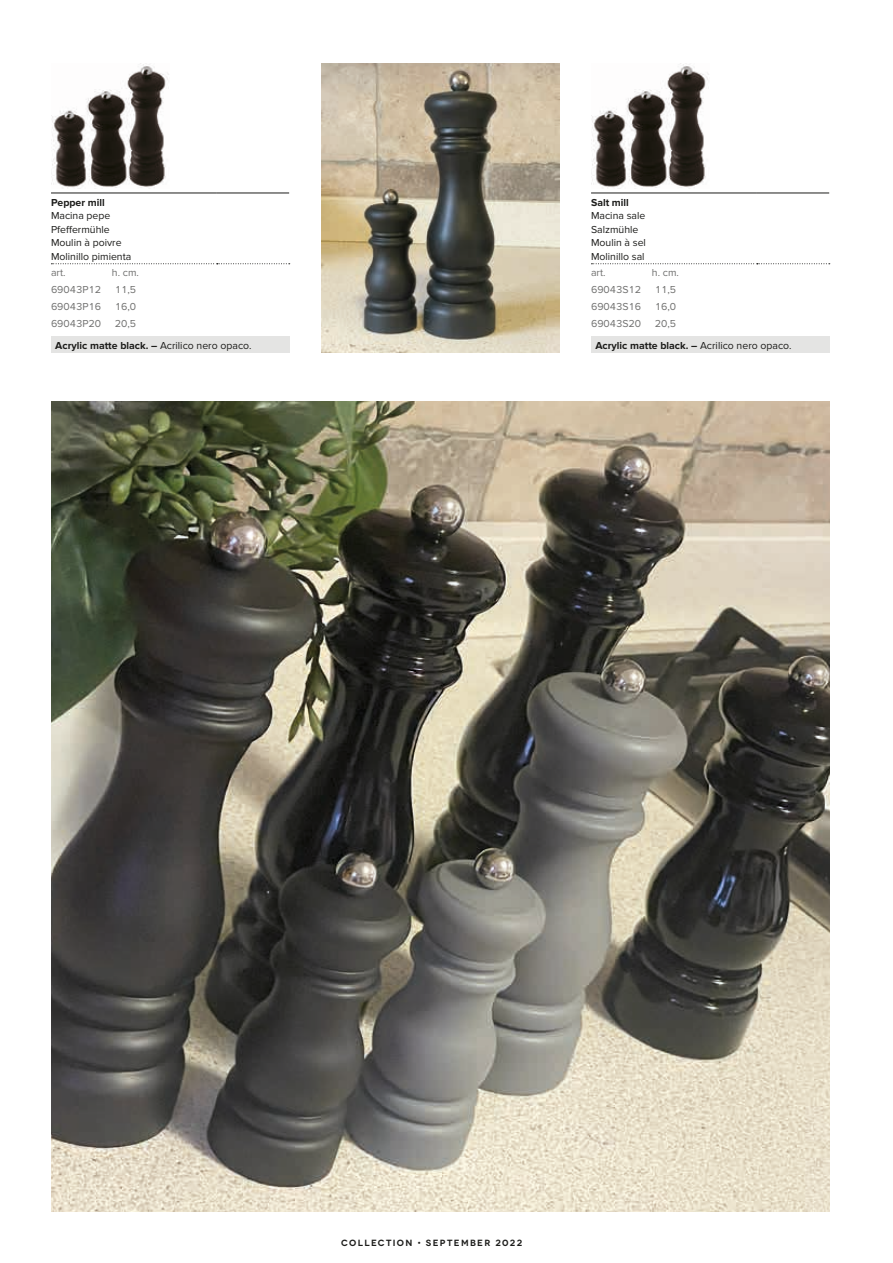
<style>
.page{position:relative;width:893px;height:1263px;background:#fff}
.page>*{position:absolute;margin:0;border:0;box-sizing:border-box;transform-origin:0 0}
.t1{font:700 10.5px/21.1px "Proxima Nova";color:#1d1d1b}
.t2{font:10.5px/13.5px "Proxima Nova";color:#1d1d1b}
.t3{font:10.5px "Proxima Nova";color:#70706f}
.t4{font:600 9px "Novecentowide";letter-spacing:.15em;color:#1d1d1b}
.s1{font-weight:400;color:#70706f}
.s2{font-weight:400}
</style>
<div class="page">
<div style="left:51px;top:336px;width:238px;height:17px;background:#e4e4e3"></div>
<hr style="left:51px;top:193px;width:166px;height:1px;background:#1d1d1b">
<hr style="left:217px;top:193px;width:72px;height:1px;background:#1d1d1b">
<svg style="left:51px;top:263px;width:239px;height:1px"></svg>
<img style="left:51px;top:64px;width:118px;height:125px">
<img style="left:321px;top:64px;width:238px;height:289px">
<div style="left:591px;top:336px;width:238px;height:17px;background:#e4e4e3"></div>
<hr style="left:591px;top:193px;width:166px;height:1px;background:#1d1d1b">
<hr style="left:757px;top:193px;width:72px;height:1px;background:#1d1d1b">
<svg style="left:591px;top:263px;width:239px;height:1px"></svg>
<img style="left:591px;top:64px;width:118px;height:125px">
<img style="left:51px;top:401px;width:778px;height:811px">
<p class="t1" style="left:51px;top:192px;width:55px">Pepper mill</p>
<p class="t2" style="left:51px;top:209px;width:82px">Macina pepe<br>Pfeffermühle<br>Moulin à poivre<br>Molinillo pimienta</p>
<p class="t3" style="left:51px;top:267px;width:16px">art.</p>
<p class="t3" style="left:112px;top:267px;width:29px">h. cm.</p>
<p class="t3" style="left:51px;top:284px;width:52px">69043P12</p>
<p class="t3" style="left:115px;top:284px;width:23px">11,5</p>
<p class="t3" style="left:51px;top:301px;width:52px">69043P16</p>
<p class="t3" style="left:115px;top:301px;width:23px">16,0</p>
<p class="t3" style="left:51px;top:318px;width:52px">69043P20</p>
<p class="t1" style="left:55px;top:314px;width:198px;text-indent:60px"><span class="s1">20,5<br></span>Acrylic matte black. – <span class="s2">Acrilico nero opaco.</span></p>
<p class="t1" style="left:591px;top:192px;width:39px">Salt mill</p>
<p class="t2" style="left:591px;top:209px;width:56px">Macina sale<br>Salzmühle<br>Moulin à sel<br>Molinillo sal</p>
<p class="t3" style="left:591px;top:267px;width:16px">art.</p>
<p class="t3" style="left:652px;top:267px;width:29px">h. cm.</p>
<p class="t3" style="left:591px;top:284px;width:52px">69043S12</p>
<p class="t3" style="left:655px;top:284px;width:23px">11,5</p>
<p class="t3" style="left:591px;top:301px;width:52px">69043S16</p>
<p class="t3" style="left:655px;top:301px;width:23px">16,0</p>
<p class="t3" style="left:591px;top:318px;width:52px">69043S20</p>
<p class="t1" style="left:595px;top:314px;width:198px;text-indent:60px"><span class="s1">20,5<br></span>Acrylic matte black. – <span class="s2">Acrilico nero opaco.</span></p>
<p class="t4" style="left:341px;top:1237px;width:183px">COLLECTION • SEPTEMBER 2022</p>
</div>
